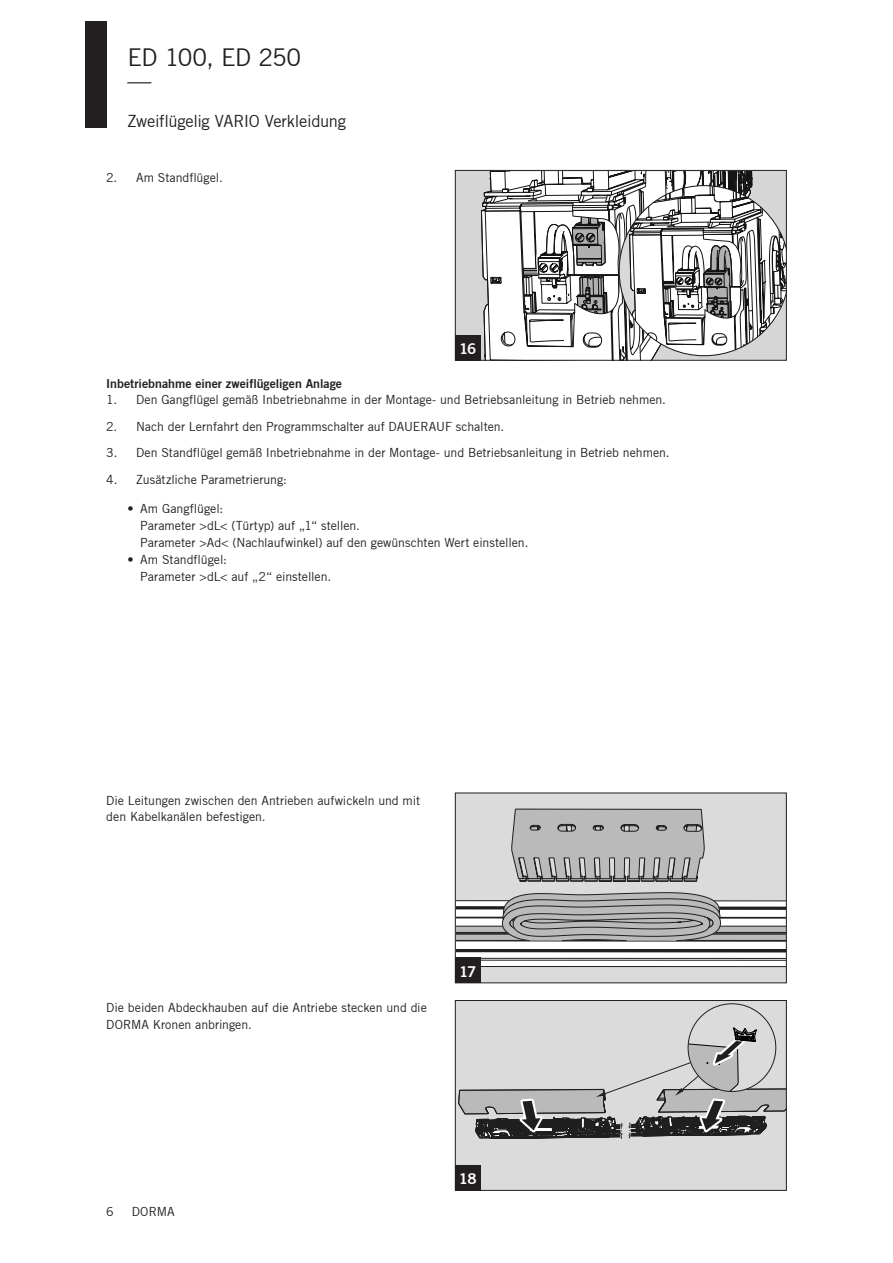
<style>
.page{position:relative;width:893px;height:1263px;background:#fff}
.page>*{position:absolute;margin:0;border:0;box-sizing:border-box;transform-origin:0 0}
.t1{font:24px/24px "Trade Gothic";letter-spacing:-.025em;color:#231f20}
.t2{font:16.5px "Trade Gothic";letter-spacing:-.02em;color:#231f20}
.t3{font:15px "Trade Gothic Bold Two";color:#fff}
.t4{font:12.3px/17px "Trade Gothic";color:#231f20}
.t5{font:12.3px "Trade Gothic Bold Two";color:#231f20}
</style>
<div class="page">
<div style="left:85px;top:21px;width:21px;height:107px;background:#231f20"></div>
<div style="left:455px;top:958px;width:25px;height:25px;background:#231f20"></div>
<div style="left:456px;top:1001px;width:330px;height:189px;background:#dbdbdb"></div>
<svg style="left:456px;top:793px;width:330px;height:346px"></svg>
<div style="left:455px;top:1000px;width:332px;height:191px;border:1px solid #231f20"></div>
<div style="left:455px;top:1165px;width:25px;height:26px;background:#231f20"></div>
<div style="left:456px;top:171px;width:330px;height:189px;background:#d6d6d6"></div>
<svg style="left:481px;top:172px;width:304px;height:187px;background:#bebebe"></svg>
<div style="left:455px;top:170px;width:332px;height:191px;border:1px solid #231f20"></div>
<div style="left:455px;top:335px;width:25px;height:26px;background:#231f20"></div>
<h1 class="t1" style="left:128px;top:45px;width:175px">ED 100, ED 250 —</h1>
<h2 class="t2" style="left:128px;top:111px;width:220px">Zweiflügelig VARIO Verkleidung</h2>
<p class="t4" style="left:106px;top:169px;width:118px">2. Am Standflügel.</p>
<p class="t3" style="left:459px;top:339px;width:19px">16</p>
<p class="t5" style="left:106px;top:376px;width:237px">Inbetriebnahme einer zweiflügeligen Anlage</p>
<p class="t4" style="left:106px;top:391px;width:561px">1. Den Gangflügel gemäß Inbetriebnahme in der Montage- und Betriebsanleitung in Betrieb nehmen.</p>
<p class="t4" style="left:106px;top:418px;width:400px">2. Nach der Lernfahrt den Programmschalter auf DAUERAUF schalten.</p>
<p class="t4" style="left:106px;top:444px;width:565px">3. Den Standflügel gemäß Inbetriebnahme in der Montage- und Betriebsanleitung in Betrieb nehmen.</p>
<p class="t4" style="left:106px;top:471px;width:182px">4. Zusätzliche Parametrierung:</p>
<p class="t4" style="left:140px;top:500px;width:390px;text-indent:-13px">• Am Gangflügel:<br>Parameter &gt;dL&lt; (Türtyp) auf „1“ stellen.<br>Parameter &gt;Ad&lt; (Nachlaufwinkel) auf den gewünschten Wert einstellen.</p>
<p class="t4" style="left:140px;top:551px;width:192px;text-indent:-13px">• Am Standflügel:<br>Parameter &gt;dL&lt; auf „2“ einstellen.</p>
<p class="t4" style="left:106px;top:791px;width:315px">Die Leitungen zwischen den Antrieben aufwickeln und mit den Kabelkanälen befestigen.</p>
<p class="t4" style="left:106px;top:999px;width:322px">Die beiden Abdeckhauben auf die Antriebe stecken und die<br>DORMA Kronen anbringen.</p>
<p class="t3" style="left:459px;top:962px;width:19px">17</p>
<p class="t4" style="left:106px;top:1203px;width:9px">6</p>
<p class="t4" style="left:132px;top:1203px;width:44px">DORMA</p>
<p class="t3" style="left:459px;top:1169px;width:19px">18</p>
</div>
